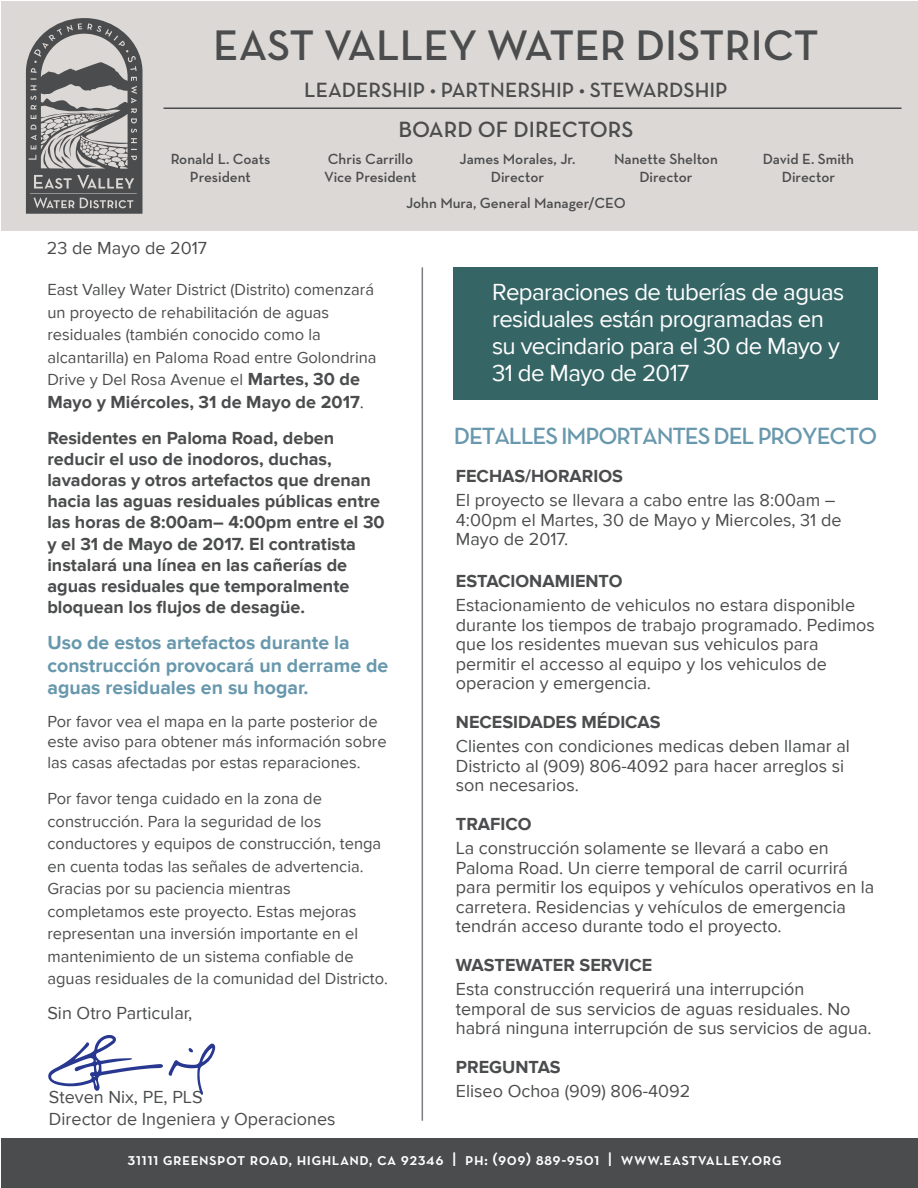
<style>
.page{position:relative;width:918px;height:1188px;background:#fff}
.page>*{position:absolute;margin:0;border:0;box-sizing:border-box;transform-origin:0 0}
.t1{font:43.5px "Neutra Text Demi SC";color:#4b4c4d}
.t2{font:24px/27px "Proxima Nova";letter-spacing:-.025em;color:#fff}
.t3{font:600 23.85px "Neutra Text";letter-spacing:-.05em;color:#6898ad}
.t4{font:600 22.5px "Neutra Text";color:#4b4c4d}
.t5{font:600 21px "Neutra Text";color:#4b4c4d}
.t6{font:700 19.5px/22.5px "Proxima Nova";color:#6898ad}
.t7{font:18px/19.5px "Proxima Nova";color:#4b4c4d}
.t8{font:700 18px/21.1px "Proxima Nova";color:#4b4c4d}
.t9{font:17.25px "Neutra Text Demi SC";letter-spacing:.025em;color:#fff}
.t10{font:16.5px/22.5px "Proxima Nova";color:#4b4c4d}
.t11{font:600 15px/18px "Neutra Text";color:#4b4c4d;text-align:center}
.s1{font-weight:700;font-size:18px}
.s2{font-weight:400}
</style>
<div class="page">
<div style="left:2px;top:1139px;width:916px;height:49px;background:#4b4c4d"></div>
<div style="left:2px;top:2px;width:916px;height:229px;background:#dcd8d5"></div>
<svg style="left:26px;top:18px;width:116px;height:196px"></svg>
<hr style="left:164px;top:108px;width:738px;height:1px;background:#4b4c4d">
<div style="left:454px;top:267px;width:424px;height:133px;background:#366566"></div>
<svg style="left:48px;top:1035px;width:115px;height:56px"></svg>
<svg style="left:169px;top:1043px;width:46px;height:52px"></svg>
<hr style="left:422px;top:267px;width:1px;height:854px;background:#7c7d82">
<h1 class="t1" style="left:213px;top:18px;width:607px">EAST VALLEY WATER DISTRICT</h1>
<p class="t5" style="left:304px;top:77px;width:425px">LEADERSHIP • PARTNERSHIP • STEWARDSHIP</p>
<p class="t4" style="left:398px;top:116px;width:237px">BOARD OF DIRECTORS</p>
<p class="t11" style="left:460px;top:150px;width:117px">James Morales, Jr.<br>Director</p>
<p class="t11" style="left:406px;top:193px;width:221px">John Mura, General Manager/CEO</p>
<p class="t11" style="left:171px;top:150px;width:101px">Ronald L. Coats<br>President</p>
<p class="t11" style="left:324px;top:150px;width:94px;text-align:left">Chris Carrillo<br>Vice President</p>
<p class="t11" style="left:614px;top:150px;width:105px">Nanette Shelton<br>Director</p>
<p class="t11" style="left:763px;top:150px;width:93px">David E. Smith<br>Director</p>
<p class="t7" style="left:47px;top:239px;width:162px">23 de Mayo de 2017</p>
<p class="t10" style="left:47px;top:279px;width:331px">East Valley Water District (Distrito) comenzará un proyecto de rehabilitación de aguas residuales (también conocido como la alcantarilla) en Paloma Road entre Golondrina Drive y Del Rosa Avenue el <span class="s1">Martes, 30 de</span></p>
<p class="t8" style="left:47px;top:384px;width:318px;line-height:36px">Mayo y Miércoles, 31 de Mayo de 2017<span class="s2">.<br></span>Residentes en Paloma Road, deben</p>
<p class="t8" style="left:47px;top:448px;width:339px">reducir el uso de inodoros, duchas, lavadoras y otros artefactos que drenan hacia las aguas residuales públicas entre las horas de 8:00am– 4:00pm entre el 30 y el 31 de Mayo de 2017. El contratista instalará una línea en las cañerías de aguas residuales que temporalmente bloquean los flujos de desagüe.</p>
<p class="t6" style="left:47px;top:632px;width:342px">Uso de estos artefactos durante la construcción provocará un derrame de aguas residuales en su hogar.</p>
<p class="t10" style="left:47px;top:712px;width:341px;line-height:20.4px">Por favor vea el mapa en la parte posterior de este aviso para obtener más información sobre las casas afectadas por estas reparaciones.</p>
<p class="t10" style="left:47px;top:788px;width:342px">Por favor tenga cuidado en la zona de construcción. Para la seguridad de los conductores y equipos de construcción, tenga en cuenta todas las señales de advertencia.<br>Gracias por su paciencia mientras completamos este proyecto. Estas mejoras representan una inversión importante en el mantenimiento de un sistema confiable de aguas residuales de la comunidad del Districto.</p>
<p class="t7" style="left:47px;top:1003px;width:147px">Sin Otro Particular,</p>
<p class="t7" style="left:49px;top:1086px;width:288px;line-height:22.5px">Steven Nix, PE, PLS<br>Director de Ingeniera y Operaciones</p>
<h2 class="t2" style="left:492px;top:279px;width:354px">Reparaciones de tuberías de aguas residuales están programadas en su vecindario para el 30 de Mayo y<br>31 de Mayo de 2017</h2>
<h3 class="t3" style="left:454px;top:421px;width:425px">DETALLES IMPORTANTES DEL PROYECTO</h3>
<p class="t8" style="left:456px;top:466px;width:169px">FECHAS/HORARIOS</p>
<p class="t7" style="left:456px;top:491px;width:387px">El proyecto se llevara a cabo entre las 8:00am –<br>4:00pm el Martes, 30 de Mayo y Miercoles, 31 de<br>Mayo de 2017.</p>
<p class="t8" style="left:456px;top:571px;width:168px">ESTACIONAMIENTO</p>
<p class="t7" style="left:456px;top:596px;width:421px">Estacionamiento de vehiculos no estara disponible durante los tiempos de trabajo programado. Pedimos que los residentes muevan sus vehiculos para permitir el accesso al equipo y los vehiculos de operacion y emergencia.</p>
<p class="t8" style="left:456px;top:712px;width:206px">NECESIDADES MÉDICAS</p>
<p class="t7" style="left:456px;top:737px;width:396px">Clientes con condiciones medicas deben llamar al<br>Districto al (909) 806-4092 para hacer arreglos si son necesarios.</p>
<p class="t8" style="left:456px;top:814px;width:77px">TRAFICO</p>
<p class="t7" style="left:456px;top:839px;width:420px">La construcción solamente se llevará a cabo en Paloma Road. Un cierre temporal de carril ocurrirá para permitir los equipos y vehículos operativos en la carretera. Residencias y vehículos de emergencia tendrán acceso durante todo el proyecto.</p>
<p class="t8" style="left:456px;top:955px;width:198px">WASTEWATER SERVICE</p>
<p class="t7" style="left:456px;top:980px;width:417px">Esta construcción requerirá una interrupción temporal de sus servicios de aguas residuales. No habrá ninguna interrupción de sus servicios de agua.</p>
<p class="t8" style="left:456px;top:1057px;width:106px">PREGUNTAS</p>
<p class="t7" style="left:456px;top:1082px;width:236px">Eliseo Ochoa (909) 806-4092</p>
<p class="t9" style="left:128px;top:1148px;width:656px">31111 greenspot road, highland, ca 92346 | ph: (909) 889-9501 | www.eastvalley.org</p>
</div>
